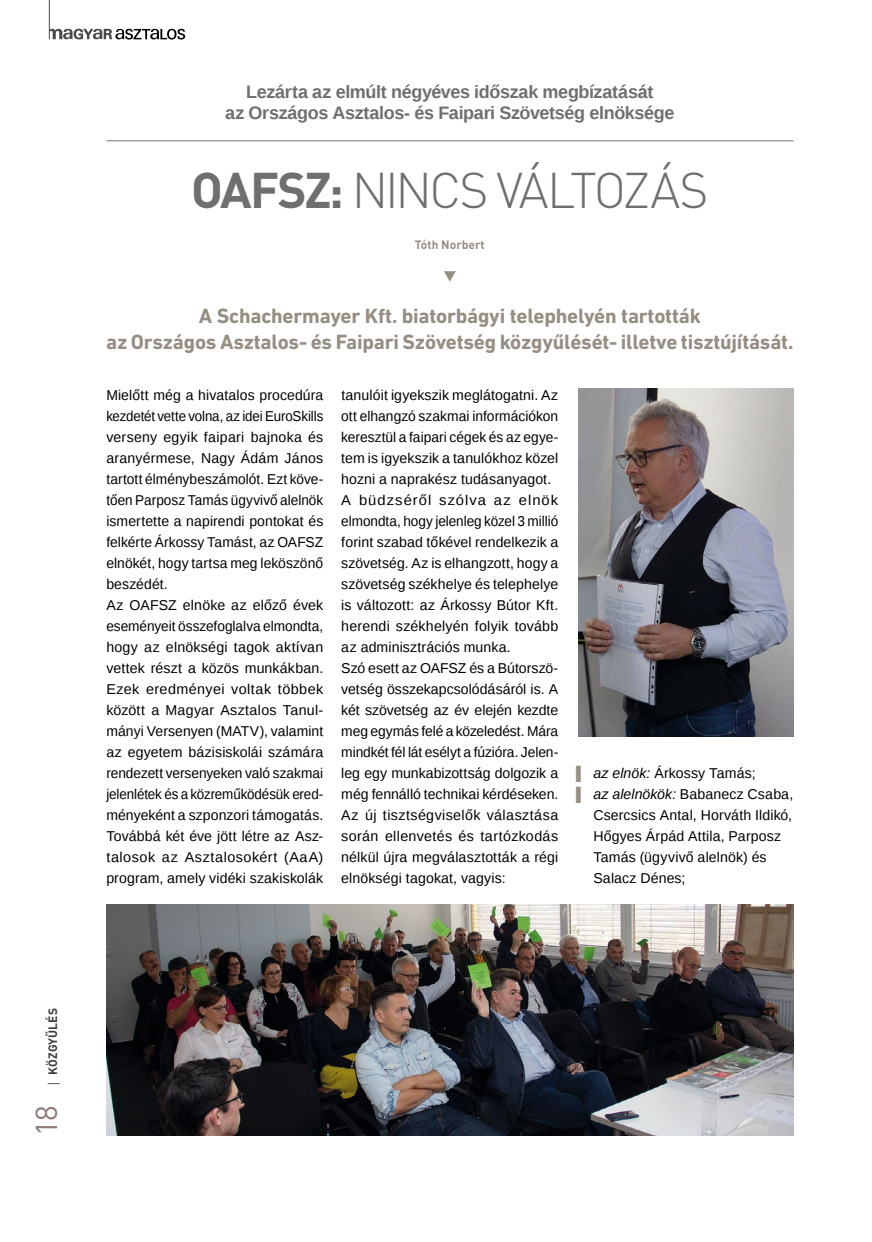
<style>
.page{position:relative;width:872px;height:1242px;background:#fff}
.page>*{position:absolute;margin:0;border:0;box-sizing:border-box;transform-origin:0 0}
.t1{font:300 49.5px "DIN Pro";letter-spacing:-.055em;color:#706f6f}
.t2{font:30px "DIN Pro";color:#907b77}
.t3{font:700 21px/25.2px "DIN Next LT Pro";letter-spacing:-.01em;color:#968e82;text-align:center}
.t4{font:700 18px/21px "Liberation Sans";letter-spacing:-.02em;color:#706f6f;text-align:center}
.t5{font:14.25px/21px "Liberation Sans";letter-spacing:.01em;color:#000}
.t6{font:700 12px "DIN Pro";color:#968e82}
.t7{font:700 12px "DIN Pro";letter-spacing:.01em;color:#3c3c3b}
.s1{font-weight:700}
.s2{font-size:13.5px;color:#968e82}
.s3{font-style:italic}
.s4{font-family:"Open Sans";font-weight:400}
</style>
<div class="page">
<svg style="left:49px;top:29px;width:136px;height:11px"></svg>
<hr style="left:49px;top:0;width:1px;height:39px;background:#4a4a49">
<hr style="left:106px;top:140px;width:687px;height:1px;background:#706f6f">
<svg style="left:444px;top:271px;width:12px;height:11px"></svg>
<img style="left:106px;top:904px;width:687px;height:231px">
<img style="left:578px;top:388px;width:215px;height:348px">
<p class="t4" style="left:225px;top:81px;width:451px">Lezárta az elmúlt négyéves időszak megbízatását<br>az Országos Asztalos- és Faipari Szövetség elnöksége</p>
<h1 class="t1" style="left:191px;top:156px;width:519px"><span class="s1">OAFSZ:</span> NINCS VÁLTOZÁS</h1>
<p class="t6" style="left:415px;top:236px;width:71px">Tóth Norbert</p>
<h3 class="t3" style="left:106px;top:303px;width:689px">A Schachermayer Kft. biatorbágyi telephelyén tartották<br>az Országos Asztalos- és Faipari Szövetség közgyűlését- illetve tisztújítását.</h3>
<p class="t5" style="left:106px;top:385px;width:218px">Mielőtt még a hivatalos procedúra kezdetét vette volna, az idei EuroSkills verseny egyik faipari bajnoka és aranyérmese, Nagy Ádám János tartott élménybeszámolót. Ezt köve&shy;tően Parposz Tamás ügyvivő alelnök ismertette a napirendi pontokat és felkérte Árkossy Tamást, az OAFSZ elnökét, hogy tartsa meg leköszönő beszédét.<br>Az OAFSZ elnöke az előző évek eseményeit összefoglalva elmondta, hogy az elnökségi tagok aktívan vettek részt a közös munkákban.<br>Ezek eredményei voltak többek között a Magyar Asztalos Tanul&shy;mányi Versenyen (MATV), valamint az egyetem bázisiskolái számára rendezett versenyeken való szakmai jelenlétek és a közreműködésük ered&shy;ményeként a szponzori támogatás.<br>Továbbá két éve jött létre az Asz&shy;talosok az Asztalosokért (AaA) program, amely vidéki szakiskolák</p>
<p class="t5" style="left:341px;top:385px;width:218px">tanulóit igyekszik meglátogatni. Az ott elhangzó szakmai információkon keresztül a faipari cégek és az egye&shy;tem is igyekszik a tanulókhoz közel hozni a naprakész tudásanyagot.<br>A büdzséről szólva az elnök elmondta, hogy jelenleg közel 3 millió forint szabad tőkével rendelkezik a szövetség. Az is elhangzott, hogy a szövetség székhelye és telephelye is változott: az Árkossy Bútor Kft. herendi székhelyén folyik tovább az adminisztrációs munka.<br>Szó esett az OAFSZ és a Bútorszö&shy;vetség összekapcsolódásáról is. A két szövetség az év elején kezdte meg egymás felé a közeledést. Mára mindkét fél lát esélyt a fúzióra. Jelen&shy;leg egy munkabizottság dolgozik a még fennálló technikai kérdéseken.<br>Az új tisztségviselők választása során ellenvetés és tartózkodás nélkül újra megválasztották a régi elnökségi tagokat, vagyis:</p>
<p class="t5" style="left:576px;top:763px;width:181px"><span class="s2">▌</span> <span class="s3">az elnök:</span> Árkossy Tamás;</p>
<p class="t5" style="left:576px;top:784px;width:218px"><span class="s2">▌</span> <span class="s3">az alelnökök:</span> Babanecz Csaba,</p>
<p class="t5" style="left:593px;top:805px;width:200px">Csercsics Antal, Horváth Ildikó,</p>
<p class="t5" style="left:593px;top:826px;width:189px">Hőgyes Árpád Attila, Parposz</p>
<p class="t5" style="left:593px;top:847px;width:175px">Tamás (ügyvivő alelnök) és</p>
<p class="t5" style="left:593px;top:868px;width:94px">Salacz Dénes;</p>
<p class="t7" style="left:45px;top:1087px;width:81px;rotate:-90deg"><span class="s4">|</span> KÖZGYŰLÉS</p>
<h2 class="t2" style="left:26px;top:1136px;width:33px;rotate:-90deg">18</h2>
</div>
